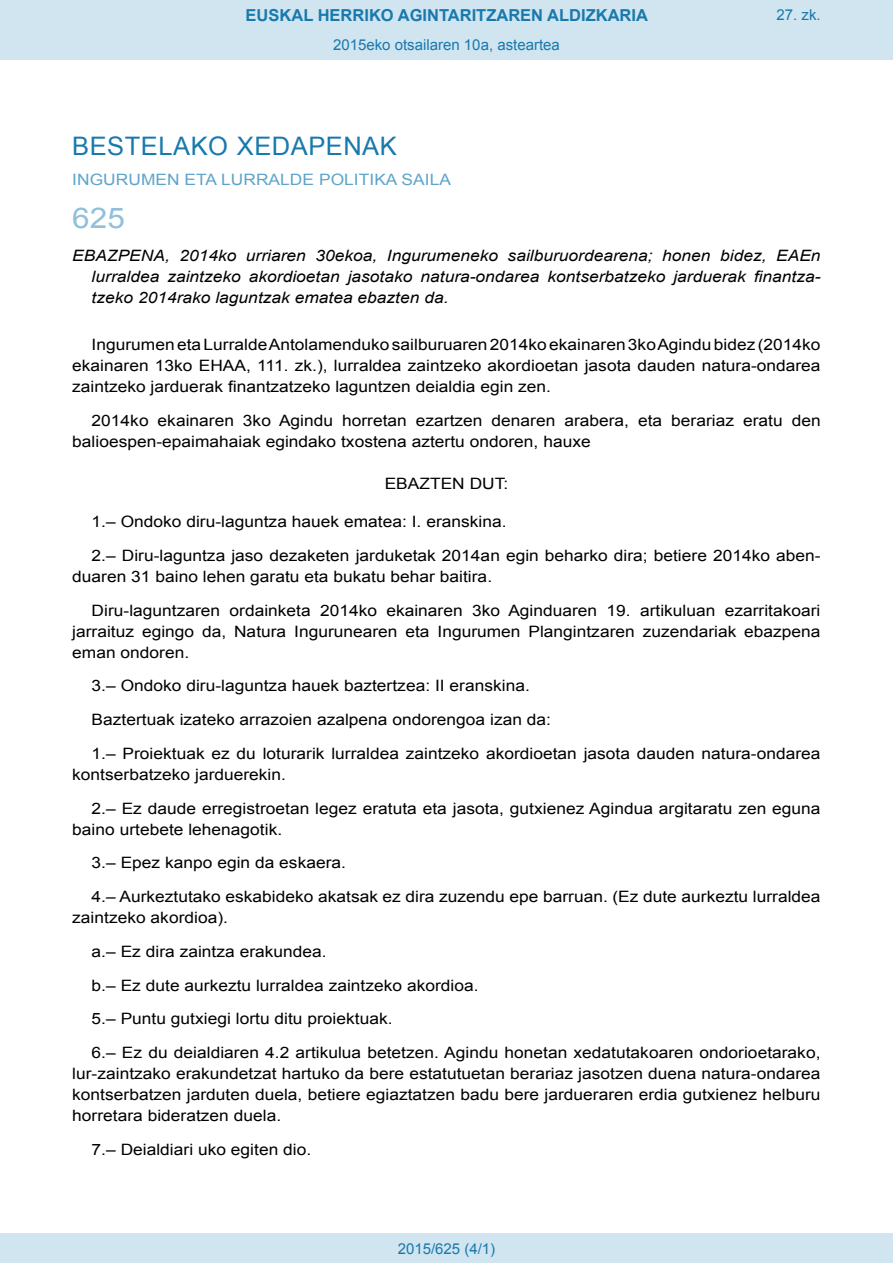
<style>
.page{position:relative;width:893px;height:1263px;background:#fff}
.page>*{position:absolute;margin:0;border:0;box-sizing:border-box;transform-origin:0 0}
.BOPVOrden{font:28.5px "Arial";color:#90c0db;scale:1.11 1}
.BOPVSeccion{font:25.5px "Arial";letter-spacing:.02em;color:#1879ad}
.t1{font:700 16.5px "Arial";color:#1879ad}
.BOPVDetalle{font:15.6px/21px "Arial";color:#000;scale:1.11 1}
.BOPVTitulo{font:italic 15.6px/21px "Arial";color:#000;text-align:justify;scale:1.11 1}
.BOPVOrganismo{font:15.6px "Arial";letter-spacing:.005em;color:#5ea4ca;scale:1.11 1}
.BOPVClave{font:15.6px "Arial";color:#000;scale:1.11 1}
.Paginacion_Centro{font:15px "Arial";color:#1879ad}
</style>
<div class="page">
<div style="left:0;top:0;width:893px;height:60px;background:#d0e5f0"></div>
<div style="left:0;top:1233px;width:893px;height:30px;background:#d0e5f0"></div>
<p class="t1" style="left:246px;top:4px;width:404px">EUSKAL HERRIKO AGINTARITZAREN ALDIZKARIA</p>
<p class="Paginacion_Centro" style="left:333px;top:35px;width:228px">2015eko otsailaren 10a, asteartea</p>
<p class="Paginacion_Centro" style="left:776px;top:5px;width:46px">27. zk.</p>
<p class="BOPVSeccion" style="left:72px;top:129px;width:326px">BESTELAKO XEDAPENAK</p>
<p class="BOPVOrganismo" style="left:72px;top:169px;width:343px">INGURUMEN ETA LURRALDE POLITIKA SAILA</p>
<p class="BOPVOrden" style="left:72px;top:199px;width:49px">625</p>
<p class="BOPVTitulo" style="left:92px;top:246px;width:658px;text-indent:-19px">EBAZPENA, 2014ko urriaren 30ekoa, Ingurumeneko sailburuordearena; honen bidez, EAEn lurraldea zaintzeko akordioetan jasotako natura-ondarea kontserbatzeko jarduerak finantza&shy;tzeko 2014rako laguntzak ematea ebazten da.</p>
<p class="BOPVDetalle" style="left:72px;top:334px;width:676px;text-align:justify;text-indent:19px">Ingurumen eta Lurralde Antolamenduko sailburuaren 2014ko ekainaren 3ko Agindu bidez (2014ko ekainaren 13ko EHAA, 111. zk.), lurraldea zaintzeko akordioetan jasota dauden natura-ondarea zaintzeko jarduerak finantzatzeko laguntzen deialdia egin zen.</p>
<p class="BOPVDetalle" style="left:72px;top:410px;width:676px;text-indent:19px">2014ko ekainaren 3ko Agindu horretan ezartzen denaren arabera, eta berariaz eratu den balioespen-epaimahaiak egindako txostena aztertu ondoren, hauxe</p>
<p class="BOPVClave" style="left:385px;top:473px;width:113px">EBAZTEN DUT:</p>
<p class="BOPVDetalle" style="left:92px;top:511px;width:375px">1.– Ondoko diru-laguntza hauek ematea: I. eranskina.</p>
<p class="BOPVDetalle" style="left:72px;top:545px;width:676px;text-indent:19px">2.– Diru-laguntza jaso dezaketen jarduketak 2014an egin beharko dira; betiere 2014ko aben&shy;duaren 31 baino lehen garatu eta bukatu behar baitira.</p>
<p class="BOPVDetalle" style="left:72px;top:600px;width:676px;text-align:justify;text-indent:19px">Diru-laguntzaren ordainketa 2014ko ekainaren 3ko Aginduaren 19. artikuluan ezarritakoari jarraituz egingo da, Natura Ingurunearen eta Ingurumen Plangintzaren zuzendariak ebazpena eman ondoren.</p>
<p class="BOPVDetalle" style="left:92px;top:675px;width:396px">3.– Ondoko diru-laguntza hauek baztertzea: II eranskina.</p>
<p class="BOPVDetalle" style="left:92px;top:709px;width:415px">Baztertuak izateko arrazoien azalpena ondorengoa izan da:</p>
<p class="BOPVDetalle" style="left:72px;top:743px;width:676px;text-indent:19px">1.– Proiektuak ez du loturarik lurraldea zaintzeko akordioetan jasota dauden natura-ondarea kontserbatzeko jarduerekin.</p>
<p class="BOPVDetalle" style="left:72px;top:798px;width:676px;text-indent:19px">2.– Ez daude erregistroetan legez eratuta eta jasota, gutxienez Agindua argitaratu zen eguna baino urtebete lehenagotik.</p>
<p class="BOPVDetalle" style="left:92px;top:852px;width:231px">3.– Epez kanpo egin da eskaera.</p>
<p class="BOPVDetalle" style="left:72px;top:886px;width:676px;text-indent:19px">4.– Aurkeztutako eskabideko akatsak ez dira zuzendu epe barruan. (Ez dute aurkeztu lurraldea zaintzeko akordioa).</p>
<p class="BOPVDetalle" style="left:92px;top:941px;width:213px">a.– Ez dira zaintza erakundea.</p>
<p class="BOPVDetalle" style="left:92px;top:975px;width:350px">b.– Ez dute aurkeztu lurraldea zaintzeko akordioa.</p>
<p class="BOPVDetalle" style="left:92px;top:1008px;width:273px">5.– Puntu gutxiegi lortu ditu proiektuak.</p>
<p class="BOPVDetalle" style="left:72px;top:1042px;width:676px;text-align:justify;text-indent:19px">6.– Ez du deialdiaren 4.2 artikulua betetzen. Agindu honetan xedatutakoaren ondorioetarako, lur-zaintzako erakundetzat hartuko da bere estatutuetan berariaz jasotzen duena natura-ondarea kontserbatzen jarduten duela, betiere egiaztatzen badu bere jardueraren erdia gutxienez helburu horretara bideratzen duela.</p>
<p class="BOPVDetalle" style="left:92px;top:1139px;width:199px">7.– Deialdiari uko egiten dio.</p>
<p class="Paginacion_Centro" style="left:398px;top:1238px;width:99px">2015/625 (4/1)</p>
</div>
